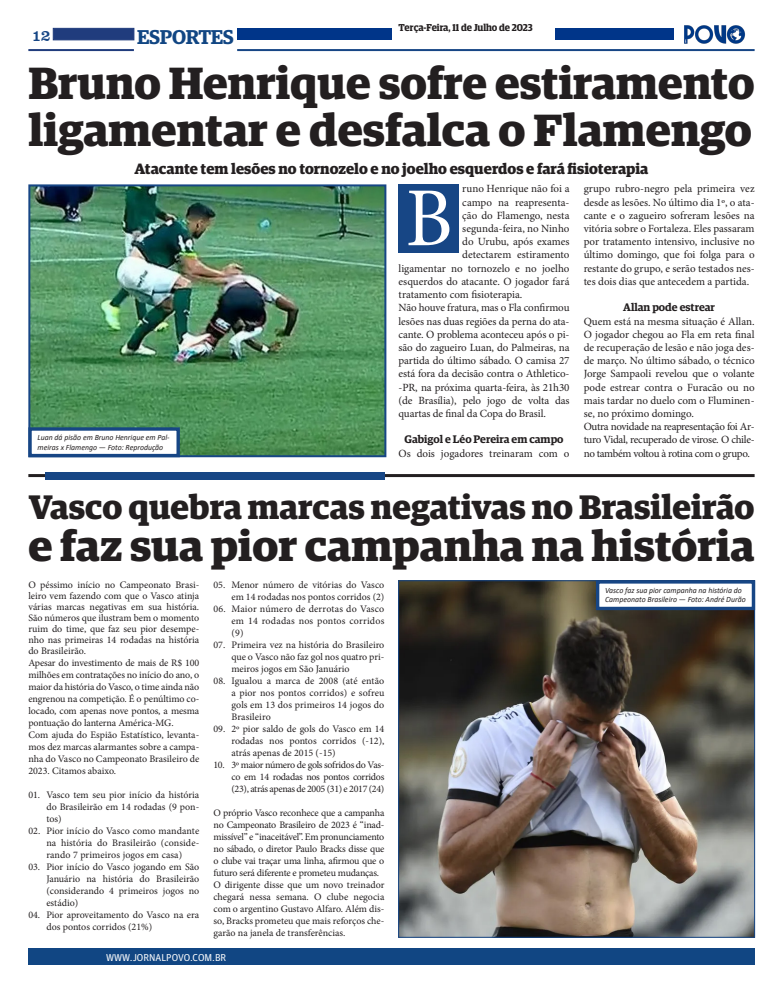
<style>
.page{position:relative;width:783px;height:993px;background:#fff}
.page>*{position:absolute;margin:0;border:0;box-sizing:border-box;transform-origin:0 0}
.t1{font:83.8px "Minion Pro";color:#fff;scale:.95 1}
.t2{font:700 45.1px "Guardian Egyptian";color:#231f20}
.t3{font:700 42.9px "Guardian Egyptian";color:#231f20}
.t4{font:700 34px "Guardian Egyptian";color:#231f20}
.t5{font:600 20px "Guardian Egyptian";letter-spacing:-.02em;color:#114683}
.t6{font:16px "Clarendon BT";color:#174685}
.t7{font:700 15px "Guardian Egyptian";color:#231f20}
.t8{font:11px/13.2px "Minion Pro";letter-spacing:-.005em;color:#231f20;text-align:justify}
.t9{font:600 11px "Guardian Egyptian";color:#231f20}
.t10{font:10px/12px "Minion Pro";color:#231f20;text-align:justify}
.t11{font:600 10px "Guardian Egyptian Display";color:#231f20}
.t12{font:10px "Guardian Agate Sans G1 D Regular";color:#fff}
.t13{font:italic 8px/9px "Calibri";color:#231f20}
</style>
<div class="page">
<img style="left:684px;top:25px;width:62px;height:19px">
<div style="left:53px;top:28px;width:81px;height:12px;background:#203c7d;border:1px solid #203c7d"></div>
<hr style="left:28px;top:49px;width:106px;height:2px;background:#203c7d">
<div style="left:28px;top:947px;width:726px;height:17px;background:#114683"></div>
<div style="left:237px;top:28px;width:154px;height:12px;background:#003589"></div>
<hr style="left:237px;top:49px;width:517px;height:2px;background:#174685">
<div style="left:555px;top:28px;width:119px;height:12px;background:#003589"></div>
<img style="left:31px;top:187px;width:352px;height:267px">
<div style="left:28px;top:184px;width:358px;height:273px;border:2px solid #174685"></div>
<hr style="left:28px;top:474px;width:726px;height:3px;background:#231f20">
<div style="left:45px;top:471px;width:339px;height:8px;background:#174685"></div>
<div style="left:398px;top:184px;width:61px;height:68px;background:#174685"></div>
<div style="left:28px;top:427px;width:152px;height:30px;background:#fff;border:3px solid #174685"></div>
<img style="left:400px;top:582px;width:353px;height:353px">
<div style="left:595px;top:580px;width:160px;height:30px;background:#fff;border:3px solid #174685"></div>
<h3 class="t6" style="left:31px;top:25px;width:21px">12</h3>
<h3 class="t5" style="left:137px;top:22px;width:98px">ESPORTES</h3>
<p class="t11" style="left:398px;top:22px;width:135px">Terça-Feira, 11 de Julho de 2023</p>
<p class="t2" style="left:28px;top:49px;width:727px">Bruno Henrique sofre estiramento</p>
<p class="t2" style="left:28px;top:96px;width:724px">ligamentar e desfalca o Flamengo</p>
<p class="t7" style="left:134px;top:157px;width:515px">Atacante tem lesões no tornozelo e no joelho esquerdos e fará fisioterapia</p>
<p class="t13" style="left:38px;top:433px;width:133px">Luan dá pisão em Bruno Henrique em Pal&shy;meiras x Flamengo — Foto: Reprodução</p>
<p class="t8" style="left:462px;top:182px;width:109px">runo Henrique não foi a</p>
<p class="t8" style="left:462px;top:195px;width:109px">campo na reapresenta-</p>
<p class="t8" style="left:462px;top:209px;width:109px">ção do Flamengo, nesta</p>
<p class="t8" style="left:462px;top:222px;width:109px">segunda-feira, no Ninho</p>
<p class="t8" style="left:462px;top:235px;width:109px">do Urubu, após exames</p>
<p class="t8" style="left:462px;top:248px;width:109px">detectarem estiramento</p>
<p class="t8" style="left:398px;top:261px;width:172px">ligamentar no tornozelo e no joelho</p>
<p class="t8" style="left:398px;top:275px;width:172px">esquerdos do atacante. O jogador fará</p>
<p class="t8" style="left:398px;top:288px;width:125px">tratamento com fisioterapia.</p>
<p class="t8" style="left:398px;top:301px;width:172px">Não houve fratura, mas o Fla confirmou lesões nas duas regiões da perna do ata&shy;cante. O problema aconteceu após o pi&shy;são do zagueiro Luan, do Palmeiras, na partida do último sábado. O camisa 27 está fora da decisão contra o Athletico--PR, na próxima quarta-feira, às 21h30 (de Brasília), pelo jogo de volta das quartas de final da Copa do Brasil.</p>
<p class="t9" style="left:404px;top:431px;width:160px">Gabigol e Léo Pereira em campo</p>
<p class="t8" style="left:398px;top:446px;width:172px">Os dois jogadores treinaram com o</p>
<p class="t1" style="left:405px;top:162px;width:51px">B</p>
<p class="t8" style="left:583px;top:182px;width:172px">grupo rubro-negro pela primeira vez desde as lesões. No último dia 1º, o ata&shy;cante e o zagueiro sofreram lesões na vitória sobre o Fortaleza. Eles passaram por tratamento intensivo, inclusive no último domingo, que foi folga para o restante do grupo, e serão testados nes&shy;tes dois dias que antecedem a partida.</p>
<p class="t9" style="left:623px;top:299px;width:93px">Allan pode estrear</p>
<p class="t8" style="left:583px;top:314px;width:172px">Quem está na mesma situação é Allan.<br>O jogador chegou ao Fla em reta final de recuperação de lesão e não joga des&shy;de março. No último sábado, o técnico Jorge Sampaoli revelou que o volante pode estrear contra o Furacão ou no mais tardar no duelo com o Fluminen&shy;se, no próximo domingo.</p>
<p class="t8" style="left:583px;top:420px;width:172px">Outra novidade na reapresentação foi Ar&shy;turo Vidal, recuperado de virose. O chile&shy;no também voltou à rotina com o grupo.</p>
<p class="t4" style="left:28px;top:481px;width:727px">Vasco quebra marcas negativas no Brasileirão</p>
<p class="t3" style="left:28px;top:513px;width:727px">e faz sua pior campanha na história</p>
<p class="t10" style="left:28px;top:579px;width:172px;line-height:11px">O péssimo início no Campeonato Brasi&shy;leiro vem fazendo com que o Vasco atinja várias marcas negativas em sua história.<br>São números que ilustram bem o momento ruim do time, que faz seu pior desempe&shy;nho nas primeiras 14 rodadas na história do Brasileirão.</p>
<p class="t10" style="left:28px;top:656px;width:172px">Apesar do investimento de mais de R$ 100 milhões em contratações no início do ano, o maior da história do Vasco, o time ainda não engrenou na competição. É o penúltimo co&shy;locado, com apenas nove pontos, a mesma pontuação do lanterna América-MG.</p>
<p class="t10" style="left:28px;top:728px;width:172px">Com ajuda do Espião Estatístico, levanta&shy;mos dez marcas alarmantes sobre a campa&shy;nha do Vasco no Campeonato Brasileiro de 2023. Citamos abaixo.</p>
<p class="t10" style="left:46px;top:788px;width:154px;text-indent:-18px">01. Vasco tem seu pior início da história do Brasileirão em 14 rodadas (9 pon&shy;tos)</p>
<p class="t10" style="left:46px;top:824px;width:154px;text-indent:-18px">02. Pior início do Vasco como mandante na história do Brasileirão (conside&shy;rando 7 primeiros jogos em casa)</p>
<p class="t10" style="left:46px;top:860px;width:154px;text-indent:-18px">03. Pior início do Vasco jogando em São Januário na história do Brasileirão (considerando 4 primeiros jogos no estádio)</p>
<p class="t10" style="left:46px;top:908px;width:154px;text-indent:-18px">04. Pior aproveitamento do Vasco na era dos pontos corridos (21%)</p>
<p class="t10" style="left:213px;top:578px;width:172px;text-align:right">05. Menor número de vitórias do Vasco em 14 rodadas nos pontos corridos (2)</p>
<p class="t10" style="left:231px;top:602px;width:154px;text-indent:-18px">06. Maior número de derrotas do Vasco em 14 rodadas nos pontos corridos (9)</p>
<p class="t10" style="left:231px;top:638px;width:154px;text-indent:-18px">07. Primeira vez na história do Brasileiro que o Vasco não faz gol nos quatro pri&shy;meiros jogos em São Januário</p>
<p class="t10" style="left:231px;top:674px;width:154px;text-indent:-18px">08. Igualou a marca de 2008 (até então a pior nos pontos corridos) e sofreu gols em 13 dos primeiros 14 jogos do Brasileiro</p>
<p class="t10" style="left:231px;top:722px;width:154px;text-indent:-18px">09. 2º pior saldo de gols do Vasco em 14 rodadas nos pontos corridos (-12), atrás apenas de 2015 (-15)</p>
<p class="t10" style="left:231px;top:758px;width:154px;text-indent:-18px">10. 3º maior número de gols sofridos do Vas&shy;co em 14 rodadas nos pontos corridos (23), atrás apenas de 2005 (31) e 2017 (24)</p>
<p class="t10" style="left:213px;top:806px;width:172px">O próprio Vasco reconhece que a campanha no Campeonato Brasileiro de 2023 é “inad&shy;missível” e “inaceitável”. Em pronunciamento no sábado, o diretor Paulo Bracks disse que o clube vai traçar uma linha, afirmou que o futuro será diferente e prometeu mudanças.</p>
<p class="t10" style="left:213px;top:878px;width:172px">O dirigente disse que um novo treinador chegará nessa semana. O clube negocia com o argentino Gustavo Alfaro. Além dis&shy;so, Bracks prometeu que mais reforços che&shy;garão na janela de transferências.</p>
<p class="t12" style="left:106px;top:949px;width:122px">WWW.JORNALPOVO.COM.BR</p>
<p class="t13" style="left:605px;top:585px;width:142px">Vasco faz sua pior campanha na história do<br>Campeonato Brasileiro — Foto: André Durão</p>
</div>
